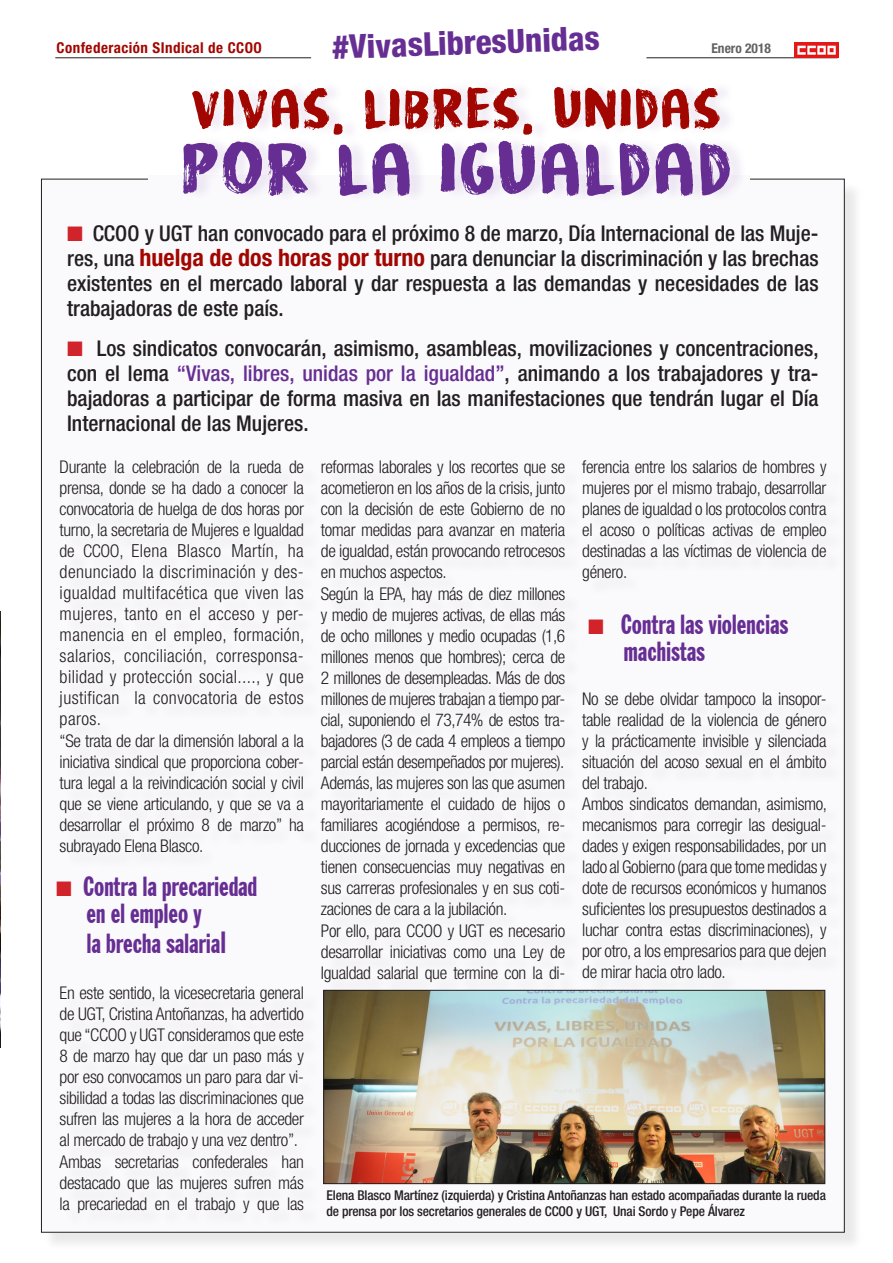
<style>
.page{position:relative;width:893px;height:1263px;background:#fff}
.page>*{position:absolute;margin:0;border:0;box-sizing:border-box;transform-origin:0 0}
.t1{font:76.8px "Reliable DEMO";letter-spacing:.03em;color:#662e93;scale:1.08 1}
.t2{font:58.8px "Reliable DEMO";letter-spacing:.03em;color:#a20600}
.Entradillas{font:800 condensed 33px "Helvetica Neue";color:#662e93}
.Entradillas-2{font:extra-condensed 27.6px "Franklin Gothic BT";letter-spacing:-.01em;color:#662e93}
.Entradillas-3{font:500 condensed 21.75px/25px "Helvetica Neue";color:#231f20;text-align:justify}
.Entradillas-4{font:300 condensed 18px/21px "Helvetica Neue";letter-spacing:.02em;color:#231f20;text-align:justify}
.Entradillas-5{font:300 condensed 17.55px/21px "Helvetica Neue";letter-spacing:-.02em;color:#231f20;text-align:justify}
.t3{font:700 condensed 15px "Helvetica Neue";letter-spacing:.03em;color:#a20600}
.Entradillas-6{font:500 condensed 13.5px/16.2px "Helvetica Neue";letter-spacing:-.01em;color:#231f20}
.t4{font:700 condensed 13.5px "Helvetica Neue";color:#636366}
.s1{color:#d1232a}
.s2{font-weight:700;font-size:24px;color:#a20600}
.s3{color:#662e93}
.s4{font-size:17.55px}
.s5{font-size:30.6px}
.s6{font-weight:400}
</style>
<div class="page">
<hr style="left:55px;top:58px;width:783px;height:1px;background:#231f20">
<img style="left:795px;top:42px;width:44px;height:15px">
<img style="left:0;top:611px;width:1px;height:437px">
<div style="left:44px;top:181px;width:819px;height:1070px;background:#231f20;opacity:.1"></div>
<div style="left:41px;top:179px;width:803px;height:1053px;background:#faf9fc"></div>
<div style="left:148px;top:176px;width:602px;height:24px;background:#faf9fc"></div>
<img style="left:325px;top:992px;width:498px;height:190px">
<div style="left:323px;top:990px;width:502px;height:194px;border:1px solid #231f20"></div>
<svg style="left:310px;top:57px;width:336px;height:2px"></svg>
<div style="left:185px;top:79px;width:562px;height:124px;background:#f9f7fb"></div>
<p class="Entradillas" style="left:331px;top:27px;width:269px;rotate:-2deg">#VivasLibresUnidas</p>
<p class="t2" style="left:191px;top:72px;width:531px">VIVAS, LIBRES, UNIDAS</p>
<p class="t1" style="left:181px;top:121px;width:511px">POR LA IGUALDAD</p>
<p class="t3" style="left:57px;top:39px;width:207px">Confederación SIndical de CCOO</p>
<p class="t4" style="left:711px;top:40px;width:61px">Enero 2018</p>
<p class="Entradillas-3" style="left:67px;top:221px;width:753px"><span class="s1">■</span> CCOO y UGT han convocado para el próximo 8 de marzo, Día Internacional de las Muje&shy;res, una <span class="s2">huelga de dos horas por turno</span> para denunciar la discriminación y las brechas existentes en el mercado laboral y dar respuesta a las demandas y necesidades de las trabajadoras de este país.</p>
<p class="Entradillas-3" style="left:67px;top:335px;width:753px"><span class="s1">■</span> Los sindicatos convocarán, asimismo, asambleas, movilizaciones y concentraciones, con el lema <span class="s3">“Vivas, libres, unidas por la igualdad”</span>, animando a los trabajadores y tra&shy;bajadoras a participar de forma masiva en las manifestaciones que tendrán lugar el Día Internacional de las Mujeres.</p>
<p class="Entradillas-5" style="left:60px;top:457px;width:246px">Durante la celebración de la rueda de prensa, donde se ha dado a conocer la convocatoria de huelga de dos horas por turno, la secretaria de Mujeres e Igualdad</p>
<p class="Entradillas-4" style="left:60px;top:540px;width:246px"><span class="s4">de CCOO,</span> Elena Blasco Martín, ha denunciado la discriminación y des&shy;igualdad multifacética que viven las mujeres, tanto en el acceso y per&shy;manencia en el empleo, formación, salarios, conciliación, corresponsa&shy;bilidad y protección social...., y que justifican la convocatoria de estos paros.</p>
<p class="Entradillas-5" style="left:60px;top:730px;width:246px">“Se trata de dar la dimensión laboral a la iniciativa sindical que proporciona cober&shy;tura legal a la reivindicación social y civil que se viene articulando, y que se va a desarrollar el próximo 8 de marzo” ha subrayado Elena Blasco.</p>
<p class="Entradillas-5" style="left:321px;top:457px;width:246px">reformas laborales y los recortes que se acometieron en los años de la crisis, junto con la decisión de este Gobierno de no tomar medidas para avanzar en materia de igualdad, están provocando retrocesos en muchos aspectos.</p>
<p class="Entradillas-5" style="left:321px;top:583px;width:246px">Según la EPA, hay más de diez millones y medio de mujeres activas, de ellas más de ocho millones y medio ocupadas (1,6 millones menos que hombres); cerca de 2 millones de desempleadas. Más de dos millones de mujeres trabajan a tiempo par&shy;cial, suponiendo el 73,74% de estos tra&shy;bajadores (3 de cada 4 empleos a tiempo parcial están desempeñados por mujeres).</p>
<p class="Entradillas-5" style="left:321px;top:772px;width:246px">Además, las mujeres son las que asumen mayoritariamente el cuidado de hijos o familiares acogiéndose a permisos, re&shy;ducciones de jornada y excedencias que tienen consecuencias muy negativas en sus carreras profesionales y en sus coti&shy;zaciones de cara a la jubilación.</p>
<p class="Entradillas-5" style="left:321px;top:920px;width:246px">Por ello, para CCOO y UGT es necesario desarrollar iniciativas como una Ley de Igualdad salarial que termine con la di-</p>
<p class="Entradillas-5" style="left:582px;top:457px;width:246px">ferencia entre los salarios de hombres y mujeres por el mismo trabajo, desarrollar planes de igualdad o los protocolos contra el acoso o políticas activas de empleo destinadas a las víctimas de violencia de género.</p>
<p class="Entradillas-2" style="left:588px;top:609px;width:202px"><span class="s1">■</span> Contra las violencias</p>
<p class="Entradillas-2" style="left:624px;top:636px;width:83px">machistas</p>
<p class="Entradillas-5" style="left:582px;top:688px;width:246px">No se debe olvidar tampoco la insopor&shy;table realidad de la violencia de género y la prácticamente invisible y silenciada situación del acoso sexual en el ámbito del trabajo.</p>
<p class="Entradillas-5" style="left:582px;top:793px;width:246px">Ambos sindicatos demandan, asimismo, mecanismos para corregir las desigual&shy;dades y exigen responsabilidades, por un lado al Gobierno (para que tome medidas y dote de recursos económicos y humanos suficientes los presupuestos destinados a luchar contra estas discriminaciones), y por otro, a los empresarios para que dejen de mirar hacia otro lado.</p>
<p class="Entradillas-2" style="left:56px;top:870px;width:202px"><span class="s1">■</span> Contra la precariedad</p>
<p class="Entradillas-2" style="left:87px;top:897px;width:117px">en el empleo y</p>
<p class="Entradillas-2" style="left:87px;top:927px;width:141px">la brecha salaria<span class="s5">l</span></p>
<p class="Entradillas-5" style="left:60px;top:982px;width:246px">En este sentido, la vicesecretaria general de UGT, Cristina Antoñanzas, ha advertido que “CCOO y UGT consideramos que este 8 de marzo hay que dar un paso más y por eso convocamos un paro para dar vi&shy;sibilidad a todas las discriminaciones que sufren las mujeres a la hora de acceder al mercado de trabajo y una vez dentro”.</p>
<p class="Entradillas-5" style="left:60px;top:1151px;width:246px">Ambas secretarias confederales han destacado que las mujeres sufren más la precariedad en el trabajo y que las</p>
<p class="Entradillas-6" style="left:326px;top:1187px;width:501px">Elena Blasco Martínez (izquierda) y Cristina Antoñanzas han estado acompañadas durante la rueda de prensa por los secretarios generales de CCOO y UGT, Unai Sordo <span class="s6">y</span> Pepe Álvarez</p>
</div>
